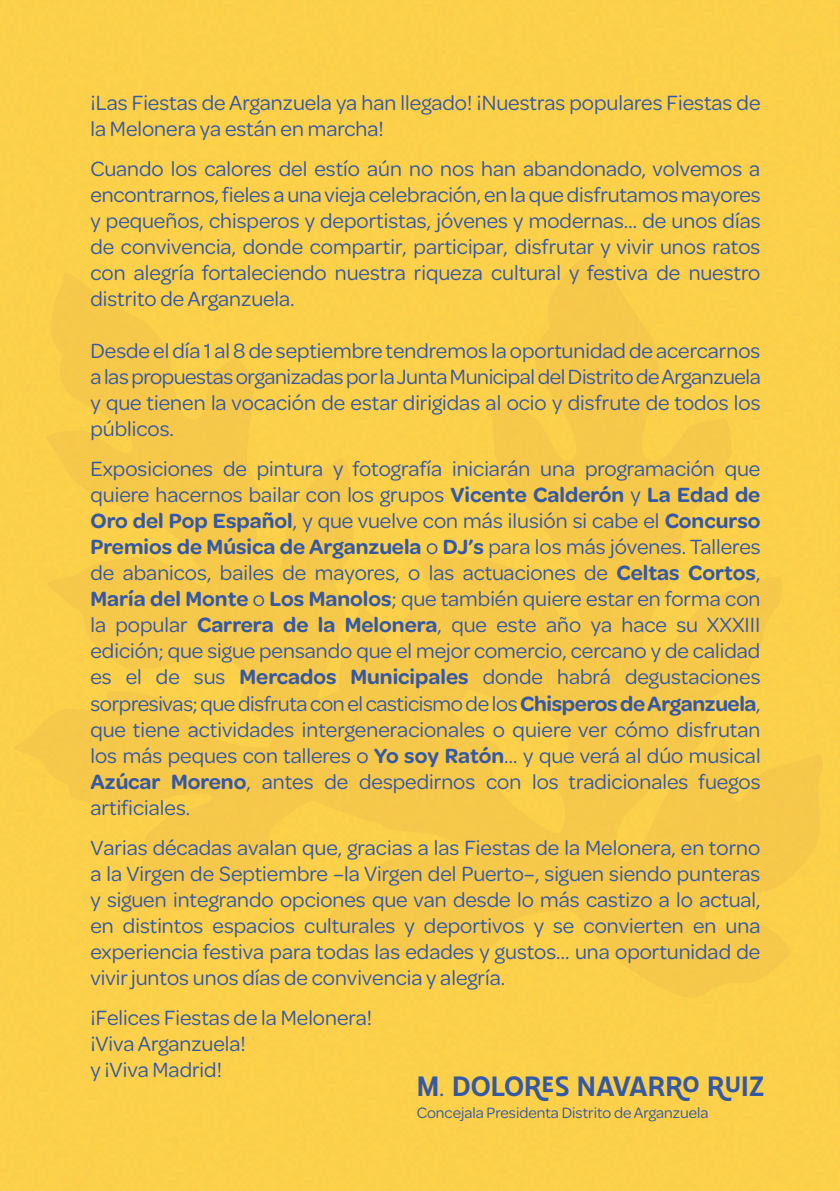
<style>
.page{position:relative;width:840px;height:1191px;background:#fff}
.page>*{position:absolute;margin:0;border:0;box-sizing:border-box;transform-origin:0 0}
.t1{font:700 26px "Chulapa";color:#3659a5}
.t2{font:22px/26px "Omnes";color:#3659a5;text-align:justify}
.t3{font:16px "Omnes";color:#3659a5}
.s1{font-weight:600}
.s2{font-family:"Omnes";font-weight:400}
</style>
<div class="page">
<div style="left:0;top:0;width:839px;height:1191px;background:#fbd04a"></div>
<div style="left:294px;top:245px;width:528px;height:752px;background:#fbd04a"></div>
<div style="left:20px;top:245px;width:790px;height:715px;background:#f8ce4a"></div>
<p class="t2" style="left:90px;top:91px;width:671px">¡Las Fiestas de Arganzuela ya han llegado! ¡Nuestras populares Fiestas de la Melonera ya están en marcha!</p>
<p class="t2" style="left:90px;top:157px;width:671px">Cuando los calores del estío aún no nos han abandonado, volvemos a encontrarnos,fieles aunavieja celebración, enlaquedisfrutamosmayores y pequeños, chisperos y deportistas, jóvenes y modernas… de unos días de convivencia, donde compartir, participar, disfrutar y vivir unos ratos con alegría fortaleciendo nuestra riqueza cultural y festiva de nuestro distrito deArganzuela.</p>
<p class="t2" style="left:90px;top:339px;width:671px">Desde eldía 1 al8 de septiembretendremos la oportunidad de acercarnos alaspropuestasorganizadasporlaJuntaMunicipaldelDistritodeArganzuela y que tienen la vocación de estar dirigidas al ocio y disfrute de todos los públicos.</p>
<p class="t2" style="left:90px;top:457px;width:671px">Exposiciones de pintura y fotografía iniciarán una programación que quiere hacernos bailar con los grupos <span class="s1">Vicente Calderón</span> y <span class="s1">La Edad de Oro del Pop Español</span>, y que vuelve con más ilusión si cabe el <span class="s1">Concurso Premios de Música de Arganzuela</span> o <span class="s1">DJ’s</span> para los más jóvenes. Talleres de abanicos, bailes de mayores, o las actuaciones de <span class="s1">Celtas Cortos</span>, <span class="s1">María del Monte</span> o <span class="s1">Los Manolos</span>; que también quiere estar en forma con la popular <span class="s1">Carrera de la Melonera</span>, que este año ya hace su XXXIII edición; que sigue pensando que el mejor comercio, cercano y de calidad es el de sus <span class="s1">Mercados Municipales</span> donde habrá degustaciones sorpresivas;quedisfrutaconelcasticismodelos<span class="s1">ChisperosdeArganzuela</span>, que tiene actividades intergeneracionales o quiere ver cómo disfrutan los más peques con talleres o <span class="s1">Yo soy Ratón</span>… y que verá al dúo musical <span class="s1">Azúcar Moreno</span>, antes de despedirnos con los tradicionales fuegos artificiales.</p>
<p class="t2" style="left:90px;top:835px;width:671px">Varias décadas avalan que, gracias a las Fiestas de la Melonera, en torno a la Virgen de Septiembre –la Virgen del Puerto–, siguen siendo punteras y siguen integrando opciones que van desde lo más castizo a lo actual, en distintos espacios culturales y deportivos y se convierten en una experiencia festiva para todas las edades y gustos… una oportunidad de vivirjuntos unos días de convivencia y alegría.</p>
<p class="t2" style="left:90px;top:1006px;width:283px;text-align:left">¡Felices Fiestas de la Melonera! ¡VivaArganzuela!<br>y ¡Viva Madrid!</p>
<p class="t1" style="left:416px;top:1071px;width:349px">M<span class="s2">.</span> DOLORES NAVARRO RUIZ</p>
<p class="t3" style="left:416px;top:1106px;width:293px">Concejala Presidenta Distrito deArganzuela</p>
</div>
